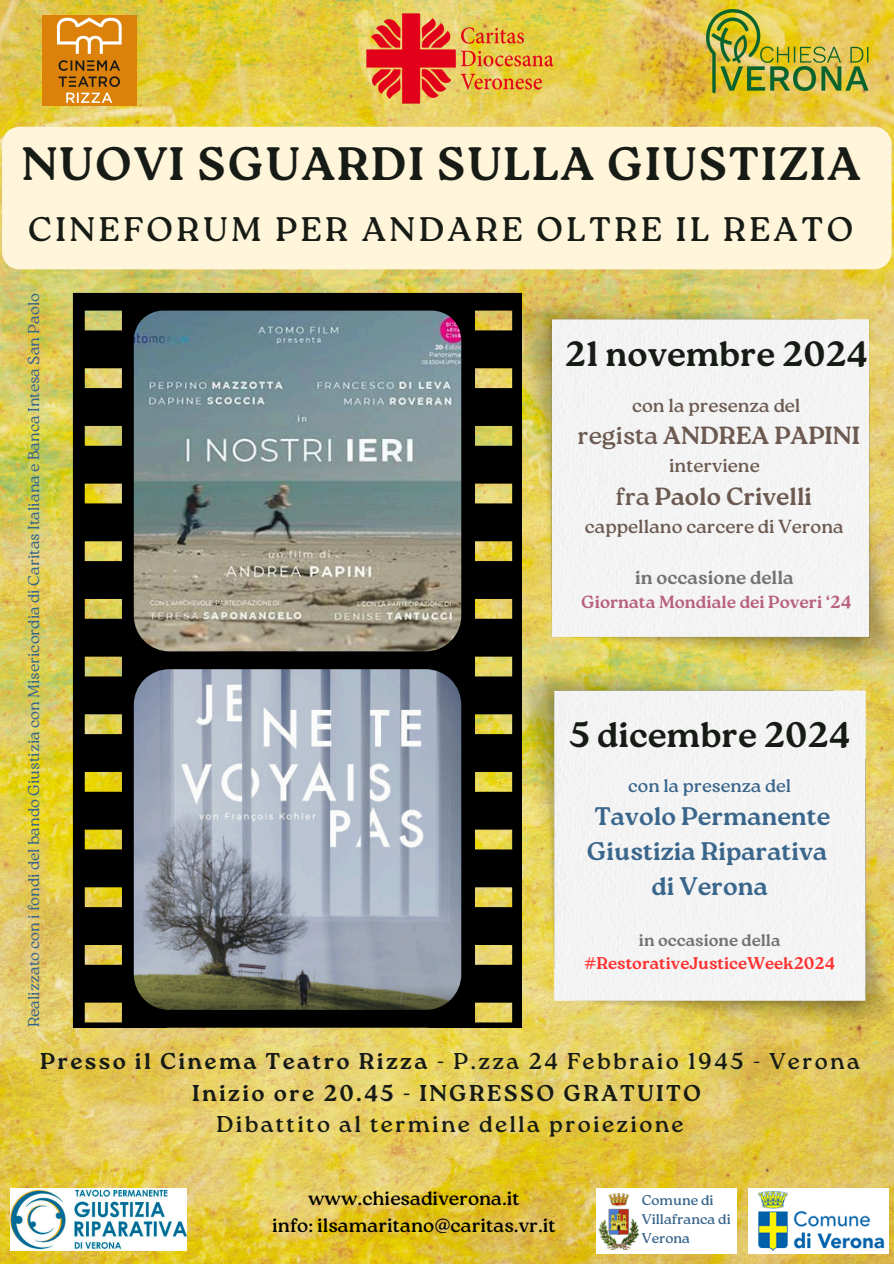
<style>
.page{position:relative;width:894px;height:1264px;background:#fff}
.page>*{position:absolute;margin:0;border:0;box-sizing:border-box;transform-origin:0 0}
.t1{font:700 46.8px "Roca One";letter-spacing:.035em;color:#171b15}
.t2{font:700 35.4px "Roca Two";color:#171b15}
.t3{font:700 35.1px "Roca Two";color:#171b15}
.t4{font:34.05px "Roca Two";letter-spacing:.105em;color:#171b15}
.t5{font:700 25.5px/35.4px "Roca Two";color:#3a668c;text-align:center}
.t6{font:700 24.9px "Roca Two";color:#6c5a51}
.t7{font:22.8px/31.5px "Roca One";letter-spacing:.1em;color:#171b15;text-align:center}
.t8{font:19.5px/27px "Roca Two";color:#000;text-align:center}
.t9{font:19.05px "Roca Two";color:#6c5a51}
.t10{font:700 19.05px "Roca Two";color:#737373}
.t11{font:18.3px "Roca Two";color:#3a668c}
.t12{font:700 17.55px "Roca Two";color:#b8627d}
.t13{font:700 16.95px/23.2px "Roca Two";color:#ff3131;text-align:center}
.t14{font:300 15.75px "Roca Two";color:#3a668c}
.t15{font:14.1px/18.8px "Roca Two";color:#3a668c}
.s1{font-weight:400}
.s2{color:#737373}
.s3{font-weight:700}
</style>
<div class="page">
<img style="left:0;top:0;width:893px;height:1263px">
<img style="left:73px;top:293px;width:447px;height:734px">
<img style="left:366px;top:13px;width:187px;height:90px">
<img style="left:42px;top:15px;width:95px;height:90px">
<img style="left:706px;top:9px;width:164px;height:94px">
<img style="left:520px;top:674px;width:371px;height:363px">
<img style="left:516px;top:287px;width:377px;height:387px">
<div style="left:748px;top:1188px;width:141px;height:65px;background:#fff"></div>
<img style="left:758px;top:1191px;width:127px;height:59px">
<img style="left:11px;top:1188px;width:175px;height:62px">
<div style="left:596px;top:1188px;width:141px;height:65px;background:#fff"></div>
<img style="left:587px;top:1190px;width:53px;height:61px">
<div style="left:2px;top:127px;width:889px;height:142px;background:#fef5da;border-radius:17px"></div>
<p class="t1" style="left:22px;top:136px;width:840px">NUOVI SGUARDI SULLA GIUSTIZIA</p>
<p class="t4" style="left:28px;top:209px;width:826px">CINEFORUM PER ANDARE OLTRE IL REATO</p>
<h5 class="t14" style="left:25px;top:1027px;width:736px;rotate:-90deg">Realizzato con i fondi del bando Giustizia con Misericordia di Caritas Italiana e Banca Intesa San Paolo</h5>
<h6 class="t3" style="left:564px;top:333px;width:304px">21 novembre 2024</h6>
<h4 class="t9" style="left:632px;top:394px;width:170px">con la presenza del</h4>
<h4 class="t6" style="left:577px;top:421px;width:284px"><span class="s1">regista</span> ANDREA PAPINI</h4>
<h4 class="t9" style="left:669px;top:455px;width:92px">interviene</h4>
<h4 class="t6" style="left:615px;top:481px;width:198px"><span class="s1">fra</span> Paolo Crivelli</h4>
<h4 class="t9" style="left:584px;top:515px;width:260px">cappellano carcere di Verona</h4>
<p class="t10" style="left:635px;top:566px;width:160px">in occasione della</p>
<p class="t12" style="left:581px;top:592px;width:272px">Giornata Mondiale dei Poveri ‘24</p>
<p class="t2" style="left:569px;top:714px;width:283px">5 dicembre 2024</p>
<h2 class="t11" style="left:628px;top:775px;width:164px">con la presenza del</h2>
<h2 class="t5" style="left:586px;top:798px;width:245px">Tavolo Permanente<br>Giustizia Riparativa di Verona</h2>
<h3 class="t13" style="left:584px;top:928px;width:252px"><span class="s2">in occasione della </span>#RestorativeJusticeWeek2024</h3>
<p class="t7" style="left:40px;top:1045px;width:820px"><span class="s3">Presso il Cinema Teatro Rizza -</span> P.zza 24 Febbraio 1945 - Verona<br><span class="s3">Inizio ore 20.45 - INGRESSO GRATUITO<br></span>Dibattito al termine della proiezione</p>
<p class="t8" style="left:272px;top:1184px;width:285px">www.chiesadiverona.it<br>info: ilsamaritano@caritas.vr.it</p>
<p class="t15" style="left:641px;top:1190px;width:90px">Comune di<br>Villafranca di<br>Verona</p>
</div>
